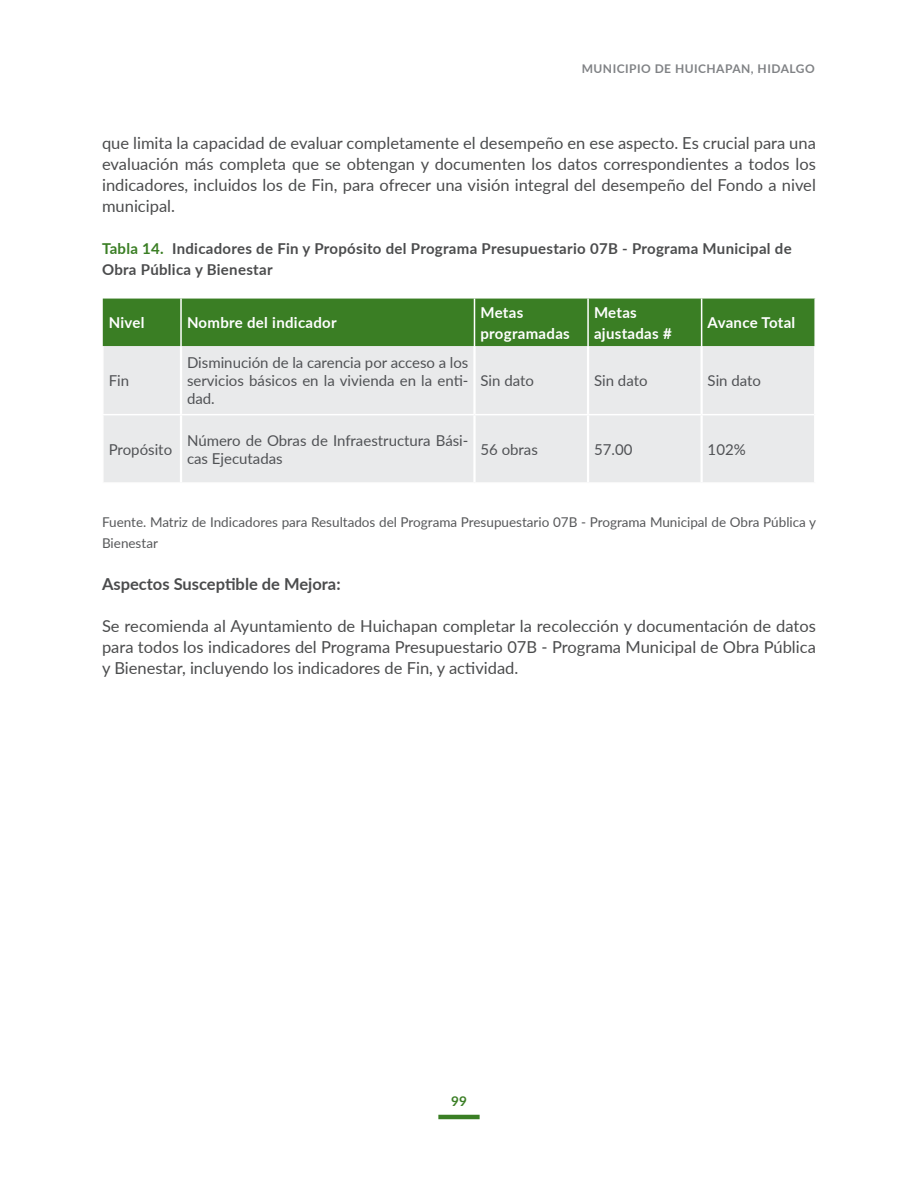
<style>
.page{position:relative;width:918px;height:1188px;background:#fff}
.page>*{position:absolute;margin:0;border:0;box-sizing:border-box;transform-origin:0 0}
.Txt_1{font:16.5px/21px "Lato";color:#4b4c4d;text-align:justify}
.Txt_1-2{font:700 16.5px "Lato";color:#4b4c4d}
.CuadroTXT2{font:15px/18px "Lato";color:#505255;text-align:justify}
.TIT_cuadro{font:700 15px/21px "Lato";letter-spacing:.02em;color:#4b4c4d}
.CuadroTXT{font:700 15px/21px "Lato";letter-spacing:.02em;color:#fff}
.Fuente{font:13.5px/21px "Lato";color:#57585a}
.t1{font:700 13.5px "Lato";color:#3a7e24}
.t2{font:700 12px "Lato";letter-spacing:.04em;color:#808285}
.s1{color:#3a7e24}
</style>
<div class="page">
<hr style="left:438px;top:1115px;width:42px;height:4px;background:#3a7e24">
<div style="left:103px;top:299px;width:711px;height:47px;background:#3a7e24"></div>
<div style="left:104px;top:346px;width:710px;height:136px;background:#e9eaeb"></div>
<hr style="left:180px;top:299px;width:2px;height:47px;background:#fff">
<hr style="left:474px;top:299px;width:1px;height:47px;background:#fff">
<hr style="left:587px;top:299px;width:2px;height:47px;background:#fff">
<hr style="left:701px;top:299px;width:1px;height:47px;background:#fff">
<hr style="left:102px;top:414px;width:79px;height:1px;background:#fff">
<hr style="left:181px;top:414px;width:293px;height:1px;background:#fff">
<hr style="left:474px;top:414px;width:114px;height:1px;background:#fff">
<hr style="left:588px;top:414px;width:114px;height:1px;background:#fff">
<hr style="left:702px;top:414px;width:112px;height:1px;background:#fff">
<hr style="left:180px;top:346px;width:2px;height:68px;background:#fff">
<hr style="left:473px;top:346px;width:3px;height:68px;background:#fff">
<hr style="left:587px;top:346px;width:2px;height:68px;background:#fff">
<hr style="left:701px;top:346px;width:2px;height:68px;background:#fff">
<hr style="left:180px;top:415px;width:2px;height:67px;background:#fff">
<hr style="left:473px;top:415px;width:3px;height:67px;background:#fff">
<hr style="left:587px;top:415px;width:2px;height:67px;background:#fff">
<hr style="left:701px;top:415px;width:2px;height:67px;background:#fff">
<p class="t2" style="left:582px;top:60px;width:235px">MUNICIPIO DE HUICHAPAN, HIDALGO</p>
<p class="Txt_1" style="left:102px;top:131px;width:715px">que limita la capacidad de evaluar completamente el desempeño en ese aspecto. Es crucial para una evaluación más completa que se obtengan y documenten los datos correspondientes a todos los indicadores, incluidos los de Fin, para ofrecer una visión integral del desempeño del Fondo a nivel municipal.</p>
<p class="TIT_cuadro" style="left:102px;top:237px;width:691px"><span class="s1">Tabla 14.</span> Indicadores de Fin y Propósito del Programa Presupuestario 07B - Programa Municipal de<br>Obra Pública y Bienestar</p>
<p class="CuadroTXT" style="left:109px;top:312px;width:37px">Nivel</p>
<p class="CuadroTXT" style="left:187px;top:312px;width:151px">Nombre del indicador</p>
<p class="CuadroTXT" style="left:480px;top:301px;width:91px">Metas programadas</p>
<p class="CuadroTXT" style="left:594px;top:301px;width:79px">Metas ajustadas #</p>
<p class="CuadroTXT" style="left:708px;top:312px;width:89px">Avance Total</p>
<p class="CuadroTXT2" style="left:109px;top:371px;width:22px">Fin</p>
<p class="CuadroTXT2" style="left:187px;top:353px;width:283px">Disminución de la carencia por acceso a los servicios básicos en la vivienda en la enti&shy;dad.</p>
<p class="CuadroTXT2" style="left:480px;top:371px;width:55px">Sin dato</p>
<p class="CuadroTXT2" style="left:594px;top:371px;width:55px">Sin dato</p>
<p class="CuadroTXT2" style="left:708px;top:371px;width:55px">Sin dato</p>
<p class="CuadroTXT2" style="left:109px;top:440px;width:65px">Propósito</p>
<p class="CuadroTXT2" style="left:187px;top:431px;width:283px">Número de Obras de Infraestructura Bási&shy;cas Ejecutadas</p>
<p class="CuadroTXT2" style="left:480px;top:440px;width:59px">56 obras</p>
<p class="CuadroTXT2" style="left:594px;top:440px;width:40px">57.00</p>
<p class="CuadroTXT2" style="left:708px;top:440px;width:40px">102%</p>
<p class="Fuente" style="left:102px;top:511px;width:716px">Fuente. Matriz de Indicadores para Resultados del Programa Presupuestario 07B - Programa Municipal de Obra Pública y<br>Bienestar</p>
<p class="Txt_1-2" style="left:102px;top:571px;width:240px">Aspectos Susceptible de Mejora:</p>
<p class="Txt_1" style="left:102px;top:614px;width:715px">Se recomienda al Ayuntamiento de Huichapan completar la recolección y documentación de datos para todos los indicadores del Programa Presupuestario 07B - Programa Municipal de Obra Pública y Bienestar, incluyendo los indicadores de Fin, y actividad.</p>
<p class="t1" style="left:451px;top:1091px;width:17px">99</p>
</div>
